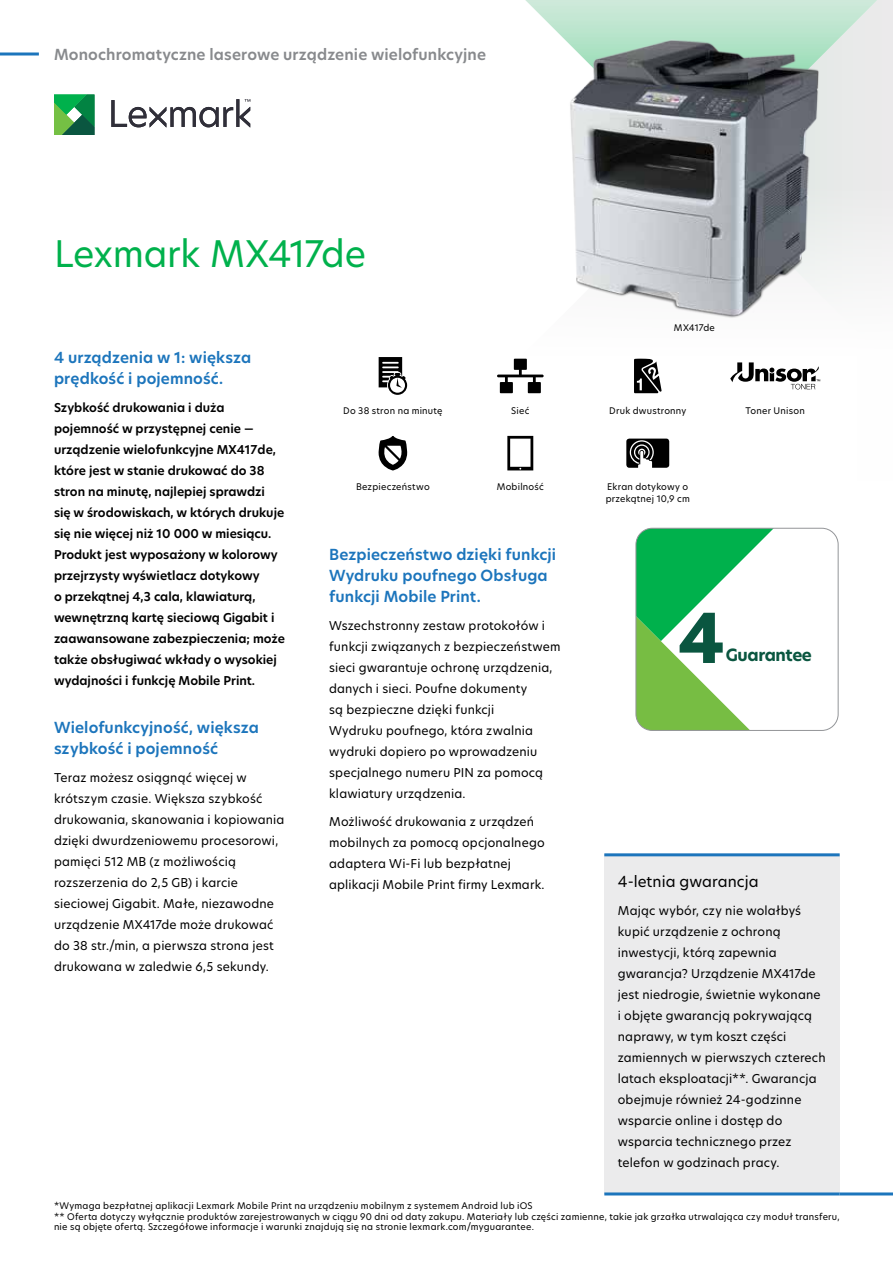
<style>
.page{position:relative;width:893px;height:1263px;background:#fff}
.page>*{position:absolute;margin:0;border:0;box-sizing:border-box;transform-origin:0 0}
.t1{font:36px "TP Hero";letter-spacing:-.01em;color:#00b14c}
.t2{font:700 16.5px "TP Hero";letter-spacing:-.025em;color:#0a5640}
.t3{font:600 15px/21px "TP Hero";letter-spacing:.01em;color:#1c75bc}
.t4{font:600 15px "TP Hero";letter-spacing:.01em;color:#888a8d}
.t5{font:15px "TP Hero";color:#000}
.t6{font:12px/21px "TP Hero";letter-spacing:.015em;color:#000}
.t7{font:600 12px/21px "TP Hero";color:#000}
.t8{font:9px/10.5px "TP Hero";letter-spacing:.025em;color:#000}
.t9{font:9px "TP Hero";color:#000}
</style>
<div class="page">
<svg style="left:820px;top:0;width:73px;height:381px"></svg>
<svg style="left:525px;top:0;width:366px;height:176px"></svg>
<hr style="left:0;top:52px;width:39px;height:3px;background:#1c75bc">
<svg style="left:111px;top:99px;width:139px;height:28px"></svg>
<svg style="left:54px;top:94px;width:40px;height:41px;background:#319b53"></svg>
<svg style="left:379px;top:357px;width:28px;height:38px"></svg>
<svg style="left:497px;top:359px;width:47px;height:34px"></svg>
<svg style="left:634px;top:359px;width:28px;height:34px"></svg>
<svg style="left:730px;top:362px;width:90px;height:27px"></svg>
<svg style="left:379px;top:436px;width:28px;height:34px"></svg>
<svg style="left:507px;top:436px;width:26px;height:34px"></svg>
<svg style="left:626px;top:439px;width:43px;height:29px"></svg>
<img style="left:558px;top:34px;width:272px;height:285px">
<div style="left:604px;top:855px;width:236px;height:339px;background:#ebebec"></div>
<hr style="left:604px;top:1192px;width:236px;height:3px;background:#1c75bc">
<hr style="left:840px;top:1192px;width:53px;height:3px;background:#1c75bc">
<hr style="left:604px;top:853px;width:236px;height:3px;background:#1c75bc">
<svg style="left:636px;top:528px;width:138px;height:202px"></svg>
<p class="t4" style="left:54px;top:44px;width:434px">Monochromatyczne laserowe urządzenie wielofunkcyjne</p>
<h1 class="t1" style="left:54px;top:229px;width:314px">Lexmark MX417de</h1>
<p class="t9" style="left:674px;top:322px;width:42px">MX417de</p>
<p class="t3" style="left:54px;top:347px;width:199px">4 urządzenia w 1: większa prędkość i pojemność.</p>
<p class="t7" style="left:54px;top:397px;width:232px">Szybkość drukowania i duża pojemność w przystępnej cenie — urządzenie wielofunkcyjne MX417de, które jest w stanie drukować do 38 stron na minutę, najlepiej sprawdzi<br>się w środowiskach, w których drukuje się nie więcej niż 10 000 w miesiącu.<br>Produkt jest wyposażony w kolorowy przejrzysty wyświetlacz dotykowy<br>o przekątnej 4,3 cala, klawiaturą, wewnętrzną kartę sieciową Gigabit i zaawansowane zabezpieczenia; może także obsługiwać wkłady o wysokiej wydajności i funkcję Mobile Print.</p>
<p class="t3" style="left:54px;top:717px;width:206px">Wielofunkcyjność, większa szybkość i pojemność</p>
<p class="t6" style="left:54px;top:766px;width:232px">Teraz możesz osiągnąć więcej w krótszym czasie. Większa szybkość drukowania, skanowania i kopiowania dzięki dwurdzeniowemu procesorowi, pamięci 512 MB (z możliwością rozszerzenia do 2,5 GB) i karcie sieciowej Gigabit. Małe, niezawodne urządzenie MX417de może drukować do 38 str./min, a pierwsza strona jest drukowana w zaledwie 6,5 sekundy.</p>
<p class="t8" style="left:343px;top:405px;width:101px">Do 38 stron na minutę</p>
<p class="t8" style="left:511px;top:405px;width:20px">Sieć</p>
<p class="t8" style="left:609px;top:405px;width:79px">Druk dwustronny</p>
<p class="t8" style="left:746px;top:405px;width:61px">Toner Unison</p>
<p class="t8" style="left:356px;top:481px;width:75px">Bezpieczeństwo</p>
<p class="t8" style="left:497px;top:481px;width:49px">Mobilność</p>
<p class="t8" style="left:606px;top:480px;width:86px;line-height:12px">Ekran dotykowy o przekątnej 10,9 cm</p>
<p class="t3" style="left:329px;top:544px;width:229px">Bezpieczeństwo dzięki funkcji<br>Wydruku poufnego Obsługa funkcji Mobile Print.</p>
<p class="t6" style="left:329px;top:615px;width:233px">Wszechstronny zestaw protokołów i funkcji związanych z bezpieczeństwem sieci gwarantuje ochronę urządzenia, danych i sieci. Poufne dokumenty<br>są bezpieczne dzięki funkcji<br>Wydruku poufnego, która zwalnia wydruki dopiero po wprowadzeniu specjalnego numeru PIN za pomocą klawiatury urządzenia.</p>
<p class="t6" style="left:329px;top:811px;width:217px">Możliwość drukowania z urządzeń mobilnych za pomocą opcjonalnego adaptera Wi-Fi lub bezpłatnej aplikacji Mobile Print firmy Lexmark.</p>
<h2 class="t2" style="left:726px;top:644px;width:88px">Guarantee</h2>
<p class="t5" style="left:618px;top:871px;width:142px">4-letnia gwarancja</p>
<p class="t6" style="left:618px;top:900px;width:209px">Mając wybór, czy nie wolałbyś kupić urządzenie z ochroną inwestycji, którą zapewnia gwarancja? Urządzenie MX417de jest niedrogie, świetnie wykonane i objęte gwarancją pokrywającą naprawy, w tym koszt części zamiennych w pierwszych czterech latach eksploatacji**. Gwarancja obejmuje również 24-godzinne wsparcie online i dostęp do wsparcia technicznego przez telefon w godzinach pracy.</p>
<p class="t8" style="left:54px;top:1200px;width:787px">*Wymaga bezpłatnej aplikacji Lexmark Mobile Print na urządzeniu mobilnym z systemem Android lub iOS<br>** Oferta dotyczy wyłącznie produktów zarejestrowanych w ciągu 90 dni od daty zakupu. Materiały lub części zamienne, takie jak grzałka utrwalająca czy moduł transferu, nie są objęte ofertą. Szczegółowe informacje i warunki znajdują się na stronie lexmark.com/myguarantee.</p>
</div>
